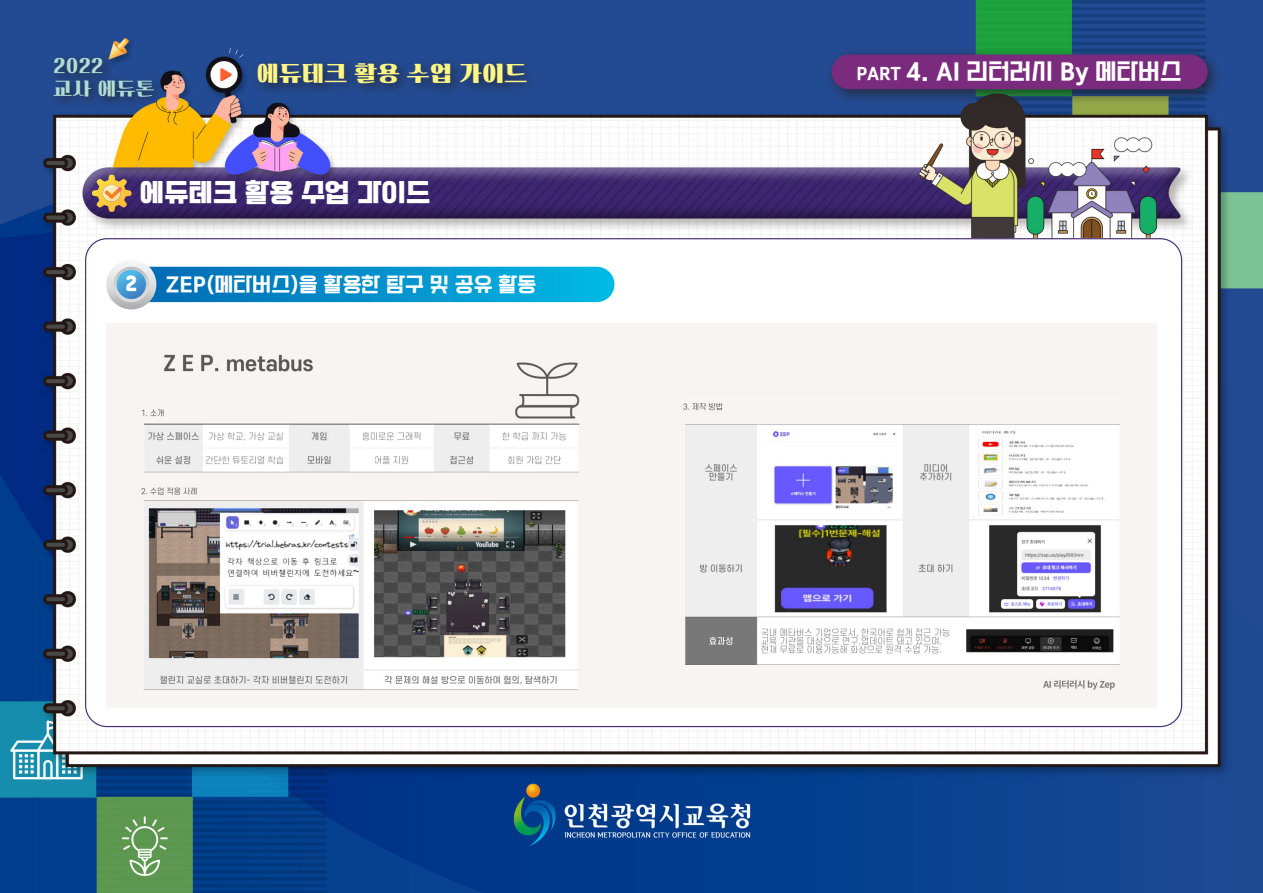
<style>
.page{position:relative;width:1263px;height:893px;background:#fff}
.page>*{position:absolute;margin:0;border:0;box-sizing:border-box;transform-origin:0 0}
.본문_고딕{font:27px "OT Gaeseongsidae B";color:#fff}
.t1{font:25.2px "OT Ginsaengmeori B";color:#fff685}
.t2{font:23.85px "OT Gaeseongsidae R";color:#fff}
.t3{font:21.3px/23px "OT Ginsaengmeori R";color:#b1ddd1}
.본문_고딕-2{font:21px "OT Gaeseongsidae R";color:#fff}
.본문_고딕-3{font:19.5px "Jalnan OTF";color:#fff;scale:.95 1}
.s1{font-size:17.4px}
</style>
<div class="page">
<img style="left:0;top:0;width:1263px;height:893px">
<div style="left:48px;top:53px;width:118px;height:57px;background:#231f20;opacity:.75"></div>
<div style="left:250px;top:56px;width:291px;height:42px;background:#231f20;opacity:.75"></div>
<div style="left:824px;top:47px;width:399px;height:59px;background:#231f20;opacity:.75"></div>
<div style="left:831px;top:55px;width:377px;height:34px;background:#7a2b7e;border-radius:17px"></div>
<div style="left:86px;top:239px;width:1095px;height:487px;background:#fff;border-radius:21px"></div>
<svg style="left:92px;top:175px;width:39px;height:37px"></svg>
<div style="left:112px;top:267px;width:502px;height:35px;background:linear-gradient(to right,#0265b1,#01b8e3);border-radius:18px"></div>
<div style="left:106px;top:259px;width:50px;height:50px;background:linear-gradient(to bottom,#fdfefe,#b4b7b9);border-radius:25px"></div>
<svg style="left:114px;top:267px;width:35px;height:35px"></svg>
<svg style="left:117px;top:270px;width:29px;height:29px"></svg>
<div style="left:106px;top:323px;width:1051px;height:384px;background:#f8f4f1"></div>
<img style="left:683px;top:403px;width:437px;height:287px">
<img style="left:141px;top:354px;width:439px;height:336px">
<p class="t3" style="left:53px;top:55px;width:103px">2022<br>교사 에듀톤</p>
<p class="t1" style="left:257px;top:60px;width:272px">에듀테크 활용 수업 가이드</p>
<p class="t2" style="left:857px;top:60px;width:326px"><span class="s1">PART</span> 4. AI 리터러시 By 메타버스</p>
<p class="본문_고딕" style="left:140px;top:179px;width:291px">에듀테크 활용 수업 가이드</p>
<p class="본문_고딕-3" style="left:125px;top:271px;width:14px">2</p>
<p class="본문_고딕-2" style="left:166px;top:274px;width:372px">ZEP(메타버스)을 활용한 탐구 및 공유 활동</p>
</div>
